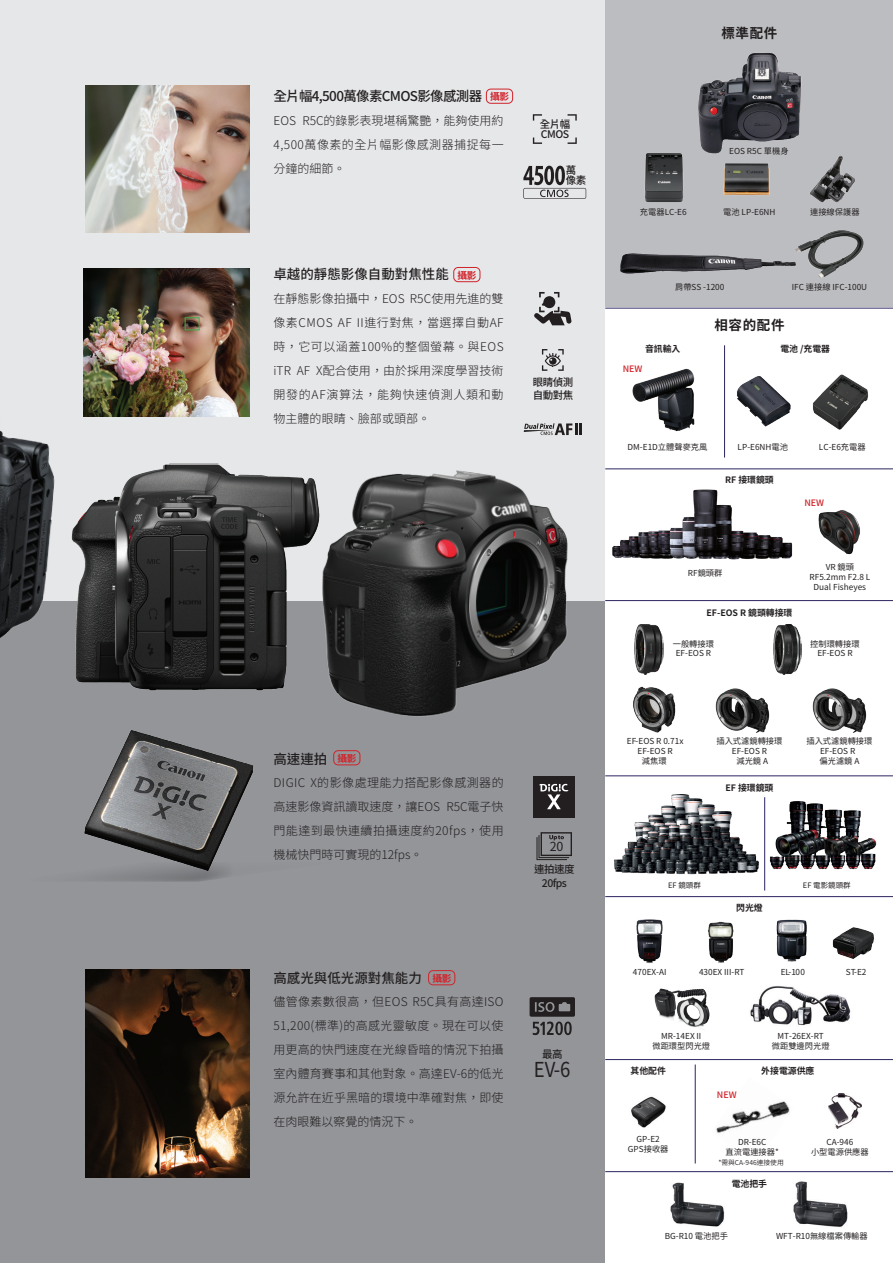
<style>
.page{position:relative;width:893px;height:1263px;background:#fff}
.page>*{position:absolute;margin:0;border:0;box-sizing:border-box;transform-origin:0 0}
.t1{font:20.55px "Source Han Sans TW";color:#231f20;scale:.9 1}
.t2{font:500 13.5px "Source Han Sans TW";color:#231f20}
.t3{font:500 13.5px "Source Han Sans TW";letter-spacing:-.05em;color:#231f20}
.t4{font:700 13.5px "Source Han Sans TW";letter-spacing:.05em;color:#231f20}
.t5{font:12.45px "Source Han Sans TW";color:#231f20}
.t6{font:300 12px/24px "Source Han Sans TW";letter-spacing:.01em;color:#231f20;text-align:justify}
.t7{font:500 10.5px/10.5px "Source Han Sans TW";letter-spacing:-.05em;color:#231f20}
.t8{font:700 9.75px "Source Han Sans TW";letter-spacing:-.03em;color:#d1232a}
.t9{font:700 8.85px "Source Han Sans TW";color:#231f20}
.t10{font:500 8.85px "Source Han Sans TW";color:#d1232a}
.t11{font:8.25px/9.9px "Source Han Sans TW";color:#231f20;text-align:center}
.t12{font:7.5px "Source Han Sans TW";color:#231f20}
.t13{font:6.75px "Source Han Sans TW";color:#231f20}
.s1{font-style:inherit}
</style>
<div class="page">
<div style="left:0;top:600px;width:893px;height:663px;background:#939598"></div>
<div style="left:0;top:0;width:893px;height:600px;background:#e6e7e9"></div>
<div style="left:605px;top:0;width:288px;height:308px;background:#bcbdc0"></div>
<img style="left:85px;top:85px;width:165px;height:148px">
<img style="left:83px;top:268px;width:167px;height:148px">
<div style="left:185px;top:317px;width:15px;height:13px;border:1px solid #40ae49"></div>
<div style="left:605px;top:308px;width:288px;height:955px;background:#fff"></div>
<img style="left:645px;top:153px;width:38px;height:49px">
<img style="left:723px;top:163px;width:47px;height:32px">
<img style="left:698px;top:53px;width:104px;height:101px">
<img style="left:796px;top:142px;width:59px;height:61px">
<img style="left:796px;top:230px;width:68px;height:48px">
<img style="left:620px;top:249px;width:183px;height:29px">
<img style="left:632px;top:368px;width:63px;height:64px">
<img style="left:725px;top:369px;width:66px;height:66px">
<img style="left:812px;top:374px;width:57px;height:56px">
<img style="left:836px;top:510px;width:24px;height:45px">
<img style="left:634px;top:625px;width:29px;height:49px">
<img style="left:773px;top:625px;width:29px;height:49px">
<img style="left:633px;top:686px;width:43px;height:47px">
<img style="left:614px;top:794px;width:146px;height:81px">
<img style="left:654px;top:988px;width:56px;height:39px">
<img style="left:750px;top:986px;width:101px;height:40px">
<img style="left:832px;top:927px;width:42px;height:32px">
<img style="left:650px;top:1172px;width:94px;height:55px">
<img style="left:793px;top:1181px;width:55px;height:46px">
<hr style="left:724px;top:345px;width:1px;height:113px;background:#2b2560">
<hr style="left:764px;top:797px;width:1px;height:93px;background:#2b2560">
<hr style="left:695px;top:1064px;width:1px;height:99px;background:#2b2560">
<hr style="left:605px;top:469px;width:288px;height:1px;background:#2b2560">
<hr style="left:605px;top:308px;width:288px;height:1px;background:#2b2560">
<hr style="left:605px;top:600px;width:288px;height:1px;background:#2b2560">
<hr style="left:605px;top:776px;width:288px;height:1px;background:#2b2560">
<hr style="left:605px;top:896px;width:288px;height:1px;background:#2b2560">
<hr style="left:605px;top:1059px;width:288px;height:1px;background:#2b2560">
<hr style="left:605px;top:1171px;width:288px;height:1px;background:#2b2560">
<img style="left:71px;top:463px;width:244px;height:228px">
<img style="left:315px;top:470px;width:259px;height:246px">
<img style="left:0;top:430px;width:71px;height:208px">
<img style="left:84px;top:730px;width:170px;height:132px">
<img style="left:86px;top:969px;width:163px;height:208px">
<img style="left:564px;top:483px;width:272px;height:87px">
<img style="left:812px;top:688px;width:55px;height:45px">
<img style="left:715px;top:688px;width:55px;height:45px">
<img style="left:776px;top:919px;width:31px;height:43px">
<img style="left:708px;top:921px;width:26px;height:42px">
<img style="left:636px;top:919px;width:27px;height:44px">
<img style="left:716px;top:1101px;width:74px;height:33px">
<img style="left:828px;top:1093px;width:33px;height:36px">
<img style="left:631px;top:1096px;width:35px;height:32px">
<img style="left:764px;top:797px;width:113px;height:79px">
<svg style="left:101px;top:862px;width:127px;height:20px"></svg>
<div style="left:533px;top:776px;width:41px;height:41px;background:#231f20"></div>
<svg style="left:539px;top:784px;width:30px;height:25px"></svg>
<svg style="left:530px;top:997px;width:45px;height:38px"></svg>
<svg style="left:534px;top:292px;width:37px;height:33px"></svg>
<svg style="left:524px;top:423px;width:58px;height:12px"></svg>
<div style="left:453px;top:267px;width:27px;height:15px;border:1px solid #d1232a;border-radius:4px"></div>
<div style="left:333px;top:750px;width:27px;height:15px;border:1px solid #d1232a;border-radius:4px"></div>
<div style="left:428px;top:970px;width:27px;height:15px;border:1px solid #d1232a;border-radius:4px"></div>
<div style="left:486px;top:89px;width:27px;height:15px;border:1px solid #d1232a;border-radius:4px"></div>
<svg style="left:533px;top:138px;width:9px;height:6px"></svg>
<svg style="left:568px;top:138px;width:9px;height:6px"></svg>
<svg style="left:568px;top:114px;width:9px;height:7px"></svg>
<svg style="left:533px;top:114px;width:9px;height:7px"></svg>
<svg style="left:542px;top:349px;width:22px;height:22px"></svg>
<svg style="left:536px;top:832px;width:36px;height:28px"></svg>
<svg style="left:523px;top:166px;width:63px;height:33px"></svg>
<p class="t3" style="left:273px;top:89px;width:210px">全片幅4,500萬像素CMOS影像感測器</p>
<p class="t8" style="left:490px;top:91px;width:21px">攝影</p>
<p class="t6" style="left:273px;top:109px;width:232px">EOS R5C的錄影表現堪稱驚艷，能夠使用約4,500萬像素的全片幅影像感測器捕捉每一分鐘的細節。</p>
<p class="t7" style="left:540px;top:119px;width:32px">全片幅<br>CMOS</p>
<p class="t7" style="left:566px;top:165px;width:22px">萬像素</p>
<p class="t2" style="left:273px;top:267px;width:177px">卓越的靜態影像自動對焦性能</p>
<p class="t8" style="left:457px;top:270px;width:21px">攝影</p>
<p class="t6" style="left:273px;top:287px;width:232px">在靜態影像拍攝中，EOS R5C使用先進的雙像素CMOS AF II進行對焦，當選擇自動AF時，它可以涵蓋100%的整個螢幕。與EOS iTR AF X配合使用，由於採用深度學習技術開發的AF演算法，能夠快速偵測人類和動物主體的眼睛、臉部或頭部。</p>
<p class="t7" style="left:533px;top:376px;width:42px;line-height:13.5px">眼睛偵測自動對焦</p>
<p class="t2" style="left:273px;top:751px;width:55px">高速連拍</p>
<p class="t8" style="left:337px;top:753px;width:21px">攝影</p>
<p class="t6" style="left:273px;top:771px;width:232px">DIGIC X的影像處理能力搭配影像感測器的高速影像資訊讀取速度，讓EOS R5C電子快門能達到最快連續拍攝速度約20fps，使用機械快門時可實現的12fps。</p>
<p class="t5" style="left:550px;top:839px;width:15px">20</p>
<p class="t7" style="left:534px;top:863px;width:42px;line-height:13.5px;text-align:center">連拍速度<br>20fps</p>
<p class="t2" style="left:273px;top:970px;width:150px">高感光與低光源對焦能力</p>
<p class="t8" style="left:432px;top:973px;width:21px">攝影</p>
<p class="t6" style="left:273px;top:990px;width:232px">儘管像素數很高，但EOS R5C具有高達ISO 51,200(標準)的高感光靈敏度。現在可以使用更高的快門速度在光線昏暗的情況下拍攝室內體育賽事和其他對象。高達EV-6的低光源允許在近乎黑暗的環境中準確對焦，即使在肉眼難以察覺的情況下。</p>
<p class="t7" style="left:542px;top:1049px;width:22px">最高</p>
<h1 class="t1" style="left:534px;top:1058px;width:42px">EV-6</h1>
<p class="t4" style="left:721px;top:25px;width:57px">標準配件</p>
<p class="t11" style="left:729px;top:146px;width:61px">EOS R5C 單機身</p>
<p class="t11" style="left:640px;top:207px;width:48px">充電器LC-E6</p>
<p class="t11" style="left:723px;top:207px;width:54px">電池 LP-E6NH</p>
<p class="t11" style="left:810px;top:207px;width:51px">連接線保護器</p>
<p class="t11" style="left:675px;top:282px;width:51px">肩帶SS -1200</p>
<p class="t11" style="left:792px;top:282px;width:77px">IFC 連接線 IFC-100U</p>
<p class="t9" style="left:645px;top:344px;width:37px">音訊輸入</p>
<p class="t10" style="left:623px;top:364px;width:21px">NEW</p>
<p class="t4" style="left:714px;top:318px;width:72px">相容的配件</p>
<p class="t9" style="left:780px;top:344px;width:51px">電池 /充電器</p>
<p class="t11" style="left:628px;top:442px;width:81px">DM-E1D立體聲麥克風</p>
<p class="t11" style="left:738px;top:442px;width:52px">LP-E6NH電池</p>
<p class="t11" style="left:819px;top:442px;width:48px">LC-E6充電器</p>
<p class="t9" style="left:725px;top:475px;width:50px">RF 接環鏡頭</p>
<p class="t10" style="left:804px;top:498px;width:21px">NEW</p>
<p class="t11" style="left:688px;top:568px;width:36px">RF鏡頭群</p>
<p class="t9" style="left:706px;top:608px;width:88px">EF-EOS R 鏡頭轉接環</p>
<p class="t11" style="left:673px;top:639px;width:43px">一般轉接環<br>EF-EOS R</p>
<p class="t11" style="left:809px;top:562px;width:62px">VR 鏡頭<br>RF5.2mm F2.8 L<br>Dual Fisheyes</p>
<p class="t11" style="left:810px;top:639px;width:51px">控制環轉接環<br>EF-EOS R</p>
<p class="t11" style="left:627px;top:736px;width:58px">EF-EOS R 0.71x<br>EF-EOS R<br>減焦環</p>
<p class="t11" style="left:716px;top:736px;width:68px">插入式濾鏡轉接環</p>
<p class="t11" style="left:732px;top:746px;width:37px">EF-EOS R</p>
<p class="t11" style="left:736px;top:756px;width:33px">減光鏡 A</p>
<p class="t9" style="left:725px;top:783px;width:50px">EF 接環鏡頭</p>
<p class="t11" style="left:806px;top:736px;width:67px">插入式濾鏡轉接環<br>EF-EOS R<br>偏光濾鏡 A</p>
<p class="t12" style="left:668px;top:881px;width:34px">EF 鏡頭群</p>
<p class="t12" style="left:803px;top:881px;width:49px">EF 電影鏡頭群</p>
<p class="t9" style="left:736px;top:903px;width:28px">閃光燈</p>
<p class="t11" style="left:633px;top:967px;width:35px">470EX-AI</p>
<p class="t11" style="left:699px;top:967px;width:47px">430EX III-RT</p>
<p class="t11" style="left:781px;top:967px;width:26px">EL-100</p>
<p class="t11" style="left:846px;top:967px;width:22px">ST-E2</p>
<p class="t11" style="left:652px;top:1031px;width:59px">MR-14EX II<br>微距環型閃光燈</p>
<p class="t11" style="left:772px;top:1031px;width:59px">MT-26EX-RT<br>微距雙邊閃光燈</p>
<p class="t9" style="left:630px;top:1065px;width:37px">其他配件</p>
<p class="t9" style="left:761px;top:1065px;width:55px">外接電源供應</p>
<p class="t11" style="left:628px;top:1134px;width:42px">GP-E2<br>GPS接收器</p>
<p class="t10" style="left:717px;top:1090px;width:21px">NEW</p>
<p class="t11" style="left:726px;top:1137px;width:55px">DR-E6C<br>直流電連接器<span class="s1">*</span></p>
<p class="t11" style="left:811px;top:1137px;width:59px">CA-946<br>小型電源供應器</p>
<p class="t13" style="left:718px;top:1159px;width:67px">*需與CA-946連接使用</p>
<p class="t9" style="left:732px;top:1179px;width:37px">電池把手</p>
<p class="t11" style="left:665px;top:1231px;width:65px">BG-R10 電池把手</p>
<p class="t11" style="left:776px;top:1231px;width:93px">WFT-R10無線檔案傳輸器</p>
</div>
